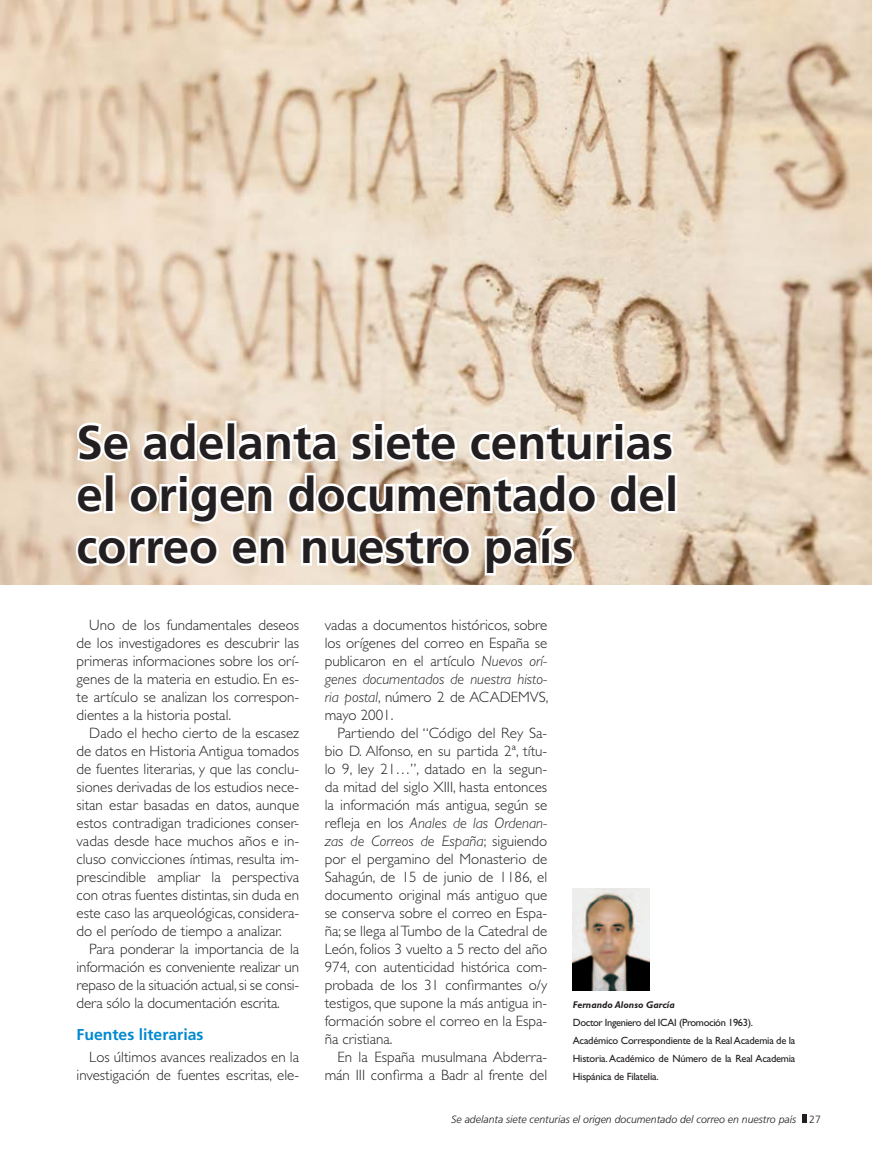
<style>
.page{position:relative;width:872px;height:1149px;background:#fff}
.page>*{position:absolute;margin:0;border:0;box-sizing:border-box;transform-origin:0 0}
.t1{font:700 47.4px/52.2px "Frutiger LT Std";color:#231f20;text-align:justify}
.t2{font:700 15.75px "Frutiger LT Std";color:#0089cf}
.t3{font:300 15px/18px "Gill Sans Std";color:#231f20;text-align:justify}
.t4{font:italic 300 15px "Gill Sans Std";color:#231f20}
.t5{font:10.5px/18px "Gill Sans Std";letter-spacing:-.02em;color:#231f20}
.t6{font:italic 300 10.5px "Frutiger LT Std";color:#231f20}
.t7{font:italic 700 9.75px "Gill Sans Std";color:#231f20}
.s1{font-style:italic}
.s2{font-style:normal}
</style>
<div class="page">
<svg style="left:802px;top:1114px;width:4px;height:8px"></svg>
<img style="left:0;top:0;width:872px;height:584px">
<svg style="left:75px;top:420px;width:57px;height:44px"></svg>
<svg style="left:139px;top:418px;width:88px;height:46px"></svg>
<div style="left:225px;top:420px;width:11px;height:41px;border:5px solid #fff"></div>
<svg style="left:234px;top:420px;width:106px;height:44px"></svg>
<svg style="left:348px;top:418px;width:112px;height:46px"></svg>
<svg style="left:467px;top:418px;width:209px;height:46px"></svg>
<svg style="left:73px;top:481px;width:33px;height:35px"></svg>
<div style="left:104px;top:472px;width:11px;height:41px;border:5px solid #fff"></div>
<svg style="left:126px;top:471px;width:150px;height:55px"></svg>
<svg style="left:285px;top:470px;width:314px;height:46px"></svg>
<svg style="left:606px;top:470px;width:62px;height:46px"></svg>
<div style="left:666px;top:472px;width:11px;height:41px;border:5px solid #fff"></div>
<svg style="left:73px;top:533px;width:148px;height:35px"></svg>
<svg style="left:228px;top:533px;width:60px;height:35px"></svg>
<svg style="left:298px;top:525px;width:176px;height:43px"></svg>
<svg style="left:482px;top:523px;width:94px;height:54px"></svg>
<img style="left:573px;top:888px;width:76px;height:102px">
<h1 class="t1" style="left:77px;top:416px;width:603px">Se adelanta siete centurias el origen documentado del correo en nuestro país</h1>
<p class="t3" style="left:77px;top:615px;width:224px;text-indent:13px">Uno de los fundamentales deseos de los investigadores es descubrir las primeras informaciones sobre los orí&shy;genes de la materia en estudio. En es&shy;te artículo se analizan los correspon&shy;dientes a la historia postal.</p>
<p class="t3" style="left:77px;top:723px;width:224px;text-indent:13px">Dado el hecho cierto de la escasez de datos en Historia Antigua tomados de fuentes literarias, y que las conclu&shy;siones derivadas de los estudios nece&shy;sitan estar basadas en datos, aunque estos contradigan tradiciones conser&shy;vadas desde hace muchos años e in&shy;cluso convicciones íntimas, resulta im&shy;prescindible ampliar la perspectiva con otras fuentes distintas, sin duda en este caso las arqueológicas, considera&shy;do el período de tiempo a analizar.</p>
<p class="t3" style="left:77px;top:939px;width:224px;text-indent:13px">Para ponderar la importancia de la información es conveniente realizar un repaso de la situación actual, si se consi&shy;dera sólo la documentación escrita.</p>
<p class="t2" style="left:77px;top:1024px;width:128px">Fuentes literarias</p>
<p class="t3" style="left:77px;top:1047px;width:224px;text-align:right">Los últimos avances realizados en la investigación de fuentes escritas, ele-</p>
<p class="t3" style="left:325px;top:615px;width:224px">vadas a documentos históricos, sobre los orígenes del correo en España se publicaron en el artículo <span class="s1">Nuevos orí&shy;genes documentados de nuestra histo&shy;ria postal</span>, número 2 de Acade</p>
<p class="t3" style="left:518px;top:687px;width:32px">mvs,</p>
<p class="t3" style="left:325px;top:705px;width:70px">mayo 2001.</p>
<p class="t3" style="left:337px;top:723px;width:211px">Partiendo del “Código del Rey Sa-</p>
<p class="t3" style="left:325px;top:741px;width:224px">bio D. Alfonso, en su partida 2ª, títu-</p>
<p class="t3" style="left:325px;top:759px;width:224px">lo 9, ley 21…”, datado en la segun-</p>
<p class="t3" style="left:325px;top:777px;width:224px">da mitad del siglo XIII, hasta entonces</p>
<p class="t3" style="left:325px;top:795px;width:224px">la información más antigua, según se</p>
<p class="t4" style="left:325px;top:814px;width:224px"><span class="s2">refleja en los</span> Anales de las Ordenan-</p>
<p class="t4" style="left:325px;top:832px;width:224px">zas de Correos de España<span class="s2">; siguiendo</span></p>
<p class="t3" style="left:325px;top:849px;width:224px">por el pergamino del Monasterio de</p>
<p class="t3" style="left:325px;top:867px;width:224px">Sahagún, de 15 de junio de 1186, el</p>
<p class="t3" style="left:325px;top:885px;width:224px">documento original más antiguo que</p>
<p class="t3" style="left:325px;top:903px;width:224px">se conserva sobre el correo en Espa-</p>
<p class="t3" style="left:325px;top:921px;width:224px">ña; se llega al Tumbo de la Catedral de</p>
<p class="t3" style="left:325px;top:939px;width:224px">León, folios 3 vuelto a 5 recto del año</p>
<p class="t3" style="left:325px;top:957px;width:224px">974, con autenticidad histórica com-</p>
<p class="t3" style="left:325px;top:975px;width:224px">probada de los 31 confirmantes o/y</p>
<p class="t3" style="left:325px;top:993px;width:224px">testigos, que supone la más antigua in-</p>
<p class="t3" style="left:325px;top:1011px;width:224px">formación sobre el correo en la Espa-</p>
<p class="t3" style="left:325px;top:1029px;width:69px">ña cristiana.</p>
<p class="t3" style="left:337px;top:1047px;width:211px">En la España musulmana Abderra-</p>
<p class="t3" style="left:325px;top:1065px;width:224px">mán III confirma a Badr al frente del</p>
<p class="t7" style="left:573px;top:998px;width:104px">Fernando Alonso García</p>
<p class="t5" style="left:573px;top:1013px;width:224px">Doctor Ingeniero del ICAI (Promoción 1963).<br>Académico Correspondiente de la Real Academia de la Historia. Académico de Número de la Real Academia Hispánica de Filatelia.</p>
<p class="t6" style="left:451px;top:1112px;width:371px">Se adelanta siete centurias el origen documentado del correo en nuestro país <span class="s2">27</span></p>
</div>
